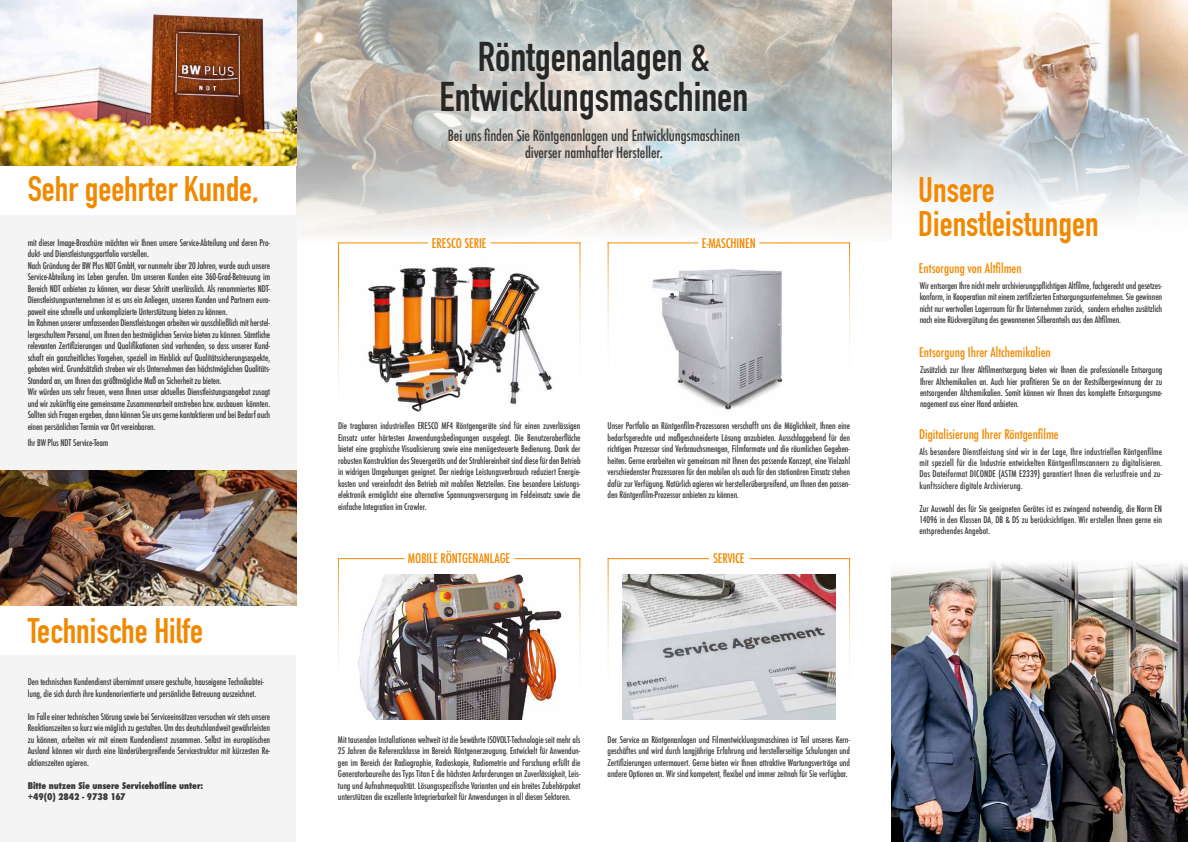
<style>
.page{position:relative;width:1188px;height:842px;background:#fff}
.page>*{position:absolute;margin:0;border:0;box-sizing:border-box;transform-origin:0 0}
.t1{font:700 41px/40px "DIN Condensed";color:#272726;text-align:center}
.t2{font:700 35px/34px "DIN Condensed";color:#f18900}
.t3{font:500 condensed 15px/17px "Futura";letter-spacing:-.01em;color:#3a3a39;text-align:center}
.t4{font:500 condensed 13px "Futura";color:#f18900}
.t5{font:500 condensed 9px/11.5px "Futura";letter-spacing:-.015em;color:#3a3a39;text-align:justify}
.t6{font:800 condensed 9px/11.5px "Futura";letter-spacing:-.01em;color:#3a3a39}
</style>
<div class="page">
<img style="left:892px;top:0;width:296px;height:212px">
<img style="left:296px;top:0;width:596px;height:568px">
<svg style="left:424px;top:25px;width:340px;height:111px;background:#cdcfcc"></svg>
<img style="left:357px;top:575px;width:205px;height:144px">
<hr style="left:514px;top:558px;width:66px;height:1px;background:#f18900">
<hr style="left:579px;top:558px;width:1px;height:184px;background:#f18900">
<hr style="left:338px;top:558px;width:66px;height:1px;background:#f18900">
<hr style="left:338px;top:558px;width:1px;height:184px;background:#f18900">
<hr style="left:749px;top:558px;width:101px;height:1px;background:#f18900">
<hr style="left:849px;top:558px;width:1px;height:184px;background:#f18900">
<hr style="left:607px;top:558px;width:102px;height:1px;background:#f18900">
<hr style="left:607px;top:558px;width:1px;height:184px;background:#f18900">
<hr style="left:759px;top:242px;width:91px;height:1px;background:#f18900">
<hr style="left:849px;top:242px;width:1px;height:171px;background:#f18900">
<img style="left:348px;top:257px;width:227px;height:158px">
<hr style="left:490px;top:242px;width:90px;height:1px;background:#f18900">
<hr style="left:579px;top:242px;width:1px;height:171px;background:#f18900">
<hr style="left:338px;top:242px;width:90px;height:1px;background:#f18900">
<hr style="left:338px;top:242px;width:1px;height:171px;background:#f18900">
<hr style="left:607px;top:242px;width:91px;height:1px;background:#f18900">
<hr style="left:607px;top:242px;width:1px;height:171px;background:#f18900">
<img style="left:892px;top:562px;width:296px;height:280px">
<img style="left:622px;top:575px;width:213px;height:144px">
<img style="left:645px;top:264px;width:149px;height:156px">
<div style="left:0;top:656px;width:296px;height:186px;background:#f4f4f4"></div>
<div style="left:0;top:216px;width:296px;height:255px;background:#f4f4f4"></div>
<img style="left:0;top:471px;width:296px;height:134px">
<img style="left:0;top:0;width:296px;height:165px">
<h2 class="t2" style="left:28px;top:172px;width:232px">Sehr geehrter Kunde,</h2>
<p class="t5" style="left:28px;top:237px;width:244px;text-align:left">mit dieser Image-Broschüre möchten wir Ihnen unsere Service-Abteilung und deren Pro&shy;dukt- und Dienstleistungsportfolio vorstellen.<br>Nach Gründung der BW Plus NDT GmbH, vor nunmehr über 20 Jahren, wurde auch unsere Service-Abteilung ins Leben gerufen. Um unseren Kunden eine 360-Grad-Betreuung im Bereich NDT anbieten zu können, war dieser Schritt unerlässlich. Als renommiertes NDT-Dienstleistungsunternehmen ist es uns ein Anliegen, unseren Kunden und Partnern euro&shy;paweit eine schnelle und unkomplizierte Unterstützung bieten zu können.<br>Im Rahmen unserer umfassenden Dienstleistungen arbeiten wir ausschließlich mit herstel&shy;lergeschultem Personal, um Ihnen den bestmöglichen Service bieten zu können. Sämtliche relevanten Zertifizierungen und Qualifikationen sind vorhanden, so dass unserer Kund&shy;schaft ein ganzheitliches Vorgehen, speziell im Hinblick auf Qualitätssicherungsaspekte, geboten wird. Grundsätzlich streben wir als Unternehmen den höchstmöglichen Qualitäts-Standard an, um Ihnen das größtmögliche Maß an Sicherheit zu bieten.<br>Wir würden uns sehr freuen, wenn Ihnen unser aktuelles Dienstleistungsangebot zusagt und wir zukünftig eine gemeinsame Zusammenarbeit anstreben bzw. ausbauen könnten.<br>Sollten sich Fragen ergeben, dann können Sie uns gerne kontaktieren und bei Bedarf auch einen persönlichen Termin vor Ort vereinbaren.</p>
<p class="t5" style="left:28px;top:437px;width:82px">Ihr BW Plus NDT Service-Team</p>
<h2 class="t2" style="left:28px;top:613px;width:177px">Technische Hilfe</h2>
<p class="t5" style="left:28px;top:676px;width:238px">Den technischen Kundendienst übernimmt unsere geschulte, hauseigene Technikabtei&shy;lung, die sich durch ihre kundenorientierte und persönliche Betreuung auszeichnet.</p>
<p class="t5" style="left:28px;top:710px;width:244px">Im Falle einer technischen Störung sowie bei Serviceeinsätzen versuchen wir stets unsere Reaktionszeiten so kurz wie möglich zu gestalten. Um das deutschlandweit gewährleisten zu können, arbeiten wir mit einem Kundendienst zusammen. Selbst im europäischen Ausland können wir durch eine länderübergreifende Servicestruktur mit kürzesten Re&shy;aktionszeiten agieren.</p>
<p class="t6" style="left:28px;top:780px;width:177px">Bitte nutzen Sie unsere Servicehotline unter: +49(0) 2842 - 9738 167</p>
<h1 class="t1" style="left:439px;top:37px;width:310px">Röntgenanlagen &amp;<br>Entwicklungsmaschinen</h1>
<h3 class="t3" style="left:448px;top:127px;width:294px">Bei uns finden Sie Röntgenanlagen und Entwicklungsmaschinen diverser namhafter Hersteller.</h3>
<h3 class="t4" style="left:432px;top:235px;width:56px">ERESCO SERIE</h3>
<h3 class="t4" style="left:702px;top:235px;width:56px">E-MASCHINEN</h3>
<p class="t5" style="left:338px;top:420px;width:244px">Die tragbaren industriellen ERESCO MF4 Röntgengeräte sind für einen zuverlässigen Einsatz unter härtesten Anwendungsbedingungen ausgelegt. Die Benutzeroberfläche bietet eine graphische Visualisierung sowie eine menügesteuerte Bedienung. Dank der robusten Konstruktion des Steuergeräts und der Strahlereinheit sind diese für den Betrieb in widrigen Umgebungen geeignet. Der niedrige Leistungsverbrauch reduziert Energie&shy;kosten und vereinfacht den Betrieb mit mobilen Netzteilen. Eine besondere Leistungs&shy;elektronik ermöglicht eine alternative Spannungsversorgung im Feldeinsatz sowie die einfache Integration im Crawler.</p>
<p class="t5" style="left:607px;top:420px;width:244px">Unser Portfolio an Röntgenfilm-Prozessoren verschafft uns die Möglichkeit, Ihnen eine bedarfsgerechte und maßgeschneiderte Lösung anzubieten. Ausschlaggebend für den richtigen Prozessor sind Verbrauchsmengen, Filmformate und die räumlichen Gegeben&shy;heiten. Gerne erarbeiten wir gemeinsam mit Ihnen das passende Konzept, eine Vielzahl verschiedenster Prozessoren für den mobilen als auch für den stationären Einsatz stehen dafür zur Verfügung. Natürlich agieren wir herstellerübergreifend, um Ihnen den passen&shy;den Röntgenfilm-Prozessor anbieten zu können.</p>
<h3 class="t4" style="left:408px;top:550px;width:104px">MOBILE RÖNTGENANLAGE</h3>
<h3 class="t4" style="left:713px;top:550px;width:33px">SERVICE</h3>
<p class="t5" style="left:338px;top:734px;width:244px">Mit tausenden Installationen weltweit ist die bewährte ISOVOLT-Technologie seit mehr als 25 Jahren die Referenzklasse im Bereich Röntgenerzeugung. Entwickelt für Anwendun&shy;gen im Bereich der Radiographie, Radioskopie, Radiometrie und Forschung erfüllt die Generatorbaureihe des Typs Titan E die höchsten Anforderungen an Zuverlässigkeit, Leis&shy;tung und Aufnahmequalität. Lösungsspezifische Varianten und ein breites Zubehörpaket unterstützen die exzellente Integrierbarkeit für Anwendungen in all diesen Sektoren.</p>
<p class="t5" style="left:607px;top:734px;width:244px">Der Service an Röntgenanlagen und Filmentwicklungsmaschinen ist Teil unseres Kern&shy;geschäftes und wird durch langjährige Erfahrung und herstellerseitige Schulungen und Zertifizierungen untermauert. Gerne bieten wir Ihnen attraktive Wartungsverträge und andere Optionen an. Wir sind kompetent, flexibel und immer zeitnah für Sie verfügbar.</p>
<h2 class="t2" style="left:918px;top:172px;width:182px">Unsere<br>Dienstleistungen</h2>
<h3 class="t4" style="left:919px;top:260px;width:104px">Entsorgung von Altfilmen</h3>
<p class="t5" style="left:919px;top:280px;width:244px">Wir entsorgen Ihre nicht mehr archivierungspflichtigen Altfilme, fachgerecht und gesetzes&shy;konform, in Kooperation mit einem zertifizierten Entsorgungsunternehmen. Sie gewinnen nicht nur wertvollen Lagerraum für Ihr Unternehmen zurück, sondern erhalten zusätzlich noch eine Rückvergütung des gewonnenen Silberanteils aus den Altfilmen.</p>
<h3 class="t4" style="left:919px;top:344px;width:133px">Entsorgung Ihrer Altchemikalien</h3>
<p class="t5" style="left:920px;top:364px;width:244px">Zusätzlich zur Ihrer Altfilmentsorgung bieten wir Ihnen die professionelle Entsorgung Ihrer Altchemikalien an. Auch hier profitieren Sie an der Restsilbergewinnung der zu entsorgenden Altchemikalien. Somit können wir Ihnen das komplette Entsorgungsma&shy;nagement aus einer Hand anbieten.</p>
<h3 class="t4" style="left:919px;top:426px;width:141px">Digitalisierung Ihrer Röntgenfilme</h3>
<p class="t5" style="left:919px;top:446px;width:244px">Als besondere Dienstleistung sind wir in der Lage, Ihre industriellen Röntgenfilme mit speziell für die Industrie entwickelten Röntgenfilmscannern zu digitalisieren.<br>Das Dateiformat DICONDE (ASTM E2339) garantiert Ihnen die verlustfreie und zu&shy;kunftssichere digitale Archivierung.</p>
<p class="t5" style="left:919px;top:503px;width:244px">Zur Auswahl des für Sie geeigneten Gerätes ist es zwingend notwendig, die Norm EN 14096 in den Klassen DA, DB &amp; DS zu berücksichtigen. Wir erstellen Ihnen gerne ein entsprechendes Angebot.</p>
</div>
